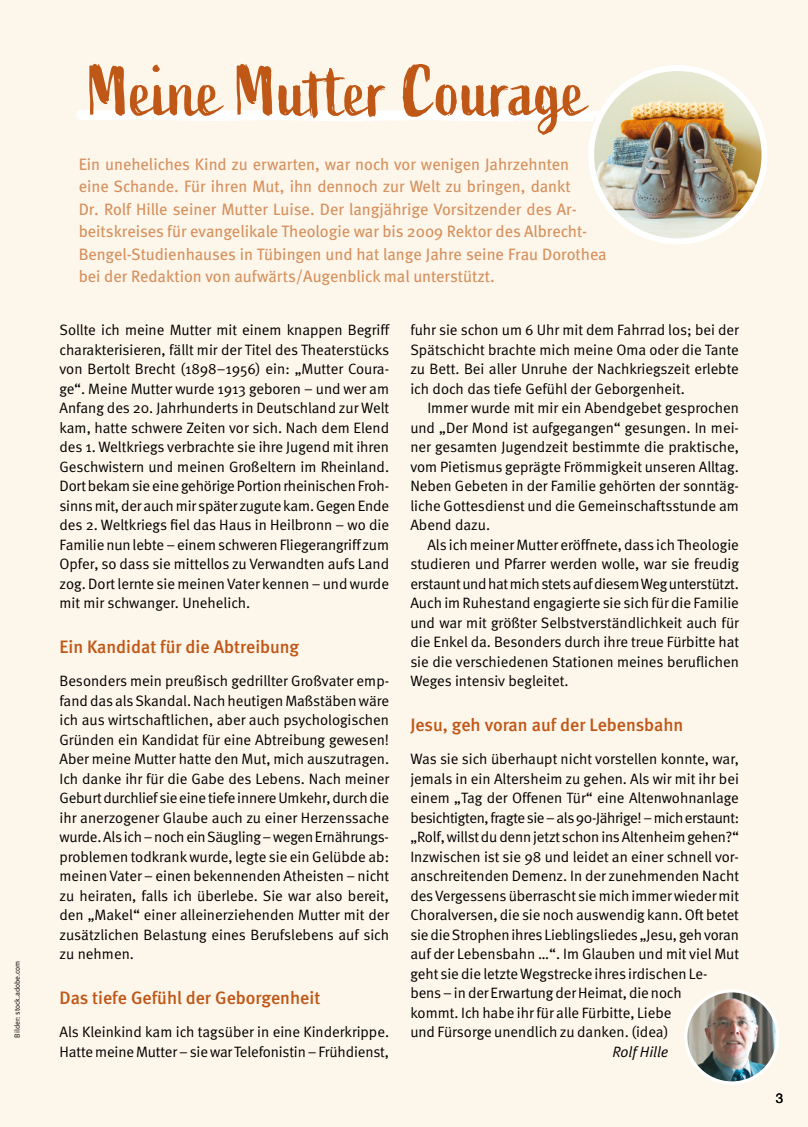
<style>
.page{position:relative;width:808px;height:1127px;background:#fdf6ea}
.page>*{position:absolute;margin:0;border:0;box-sizing:border-box;transform-origin:0 0}
.t1{font:70.5px "Active";color:#bf5717}
.t2{font:500 18px "Meta";color:#bf5717}
.t3{font:16.5px/22.5px "Meta";color:#d6915e}
.t4{font:15px/19.5px "Meta Normal";letter-spacing:-.005em;color:#000;text-align:justify}
.t5{font:italic 15px "Meta Normal";color:#000}
.t6{font:13.5px "Helvetica Neue";color:#000}
.t7{font:7.5px "Meta Normal";letter-spacing:-.005em;color:#000}
</style>
<div class="page">
<svg style="left:77px;top:109px;width:525px;height:13px"></svg>
<img style="left:591px;top:68px;width:173px;height:173px;border-radius:87px">
<div style="left:588px;top:65px;width:179px;height:179px;border:6px solid #fff;border-radius:50%"></div>
<img style="left:686px;top:991px;width:92px;height:92px;border-radius:46px">
<div style="left:684px;top:989px;width:95px;height:95px;border:3px solid #fff;border-radius:50%"></div>
<p class="t7" style="left:13px;top:1037px;width:79px;rotate:-90deg">Bilder: stock.adobe.com</p>
<h1 class="t1" style="left:88px;top:51px;width:499px">Meine Mutter Courage</h1>
<p class="t3" style="left:79px;top:152px;width:530px">Ein uneheliches Kind zu erwarten, war noch vor wenigen Jahrzehnten<br>eine Schande. Für ihren Mut, ihn dennoch zur Welt zu bringen, dankt<br>Dr. Rolf Hille seiner Mutter Luise. Der langjährige Vorsitzender des Ar&shy;beitskreises für evangelikale Theologie war bis 2009 Rektor des Albrecht-Bengel-Studienhauses in Tübingen und hat lange Jahre seine Frau Dorothea bei der Redaktion von aufwärts/Augenblick mal unterstützt.</p>
<p class="t4" style="left:60px;top:320px;width:331px">Sollte ich meine Mutter mit einem knappen Begriff charakterisieren, fällt mir der Titel des Theaterstücks von Bertolt Brecht (1898–1956) ein: „Mutter Coura&shy;ge“. Meine Mutter wurde 1913 geboren – und wer am Anfang des 20. Jahrhunderts in Deutschland zur Welt kam, hatte schwere Zeiten vor sich. Nach dem Elend des 1. Weltkriegs verbrachte sie ihre Jugend mit ihren Geschwistern und meinen Großeltern im Rheinland.<br>Dort bekam sie eine gehörige Portion rheinischen Froh&shy;sinns mit, der auch mir später zugute kam. Gegen Ende des 2. Weltkriegs fiel das Haus in Heilbronn – wo die Familie nun lebte – einem schweren Fliegerangriff zum Opfer, so dass sie mittellos zu Verwandten aufs Land zog. Dort lernte sie meinen Vater kennen – und wurde mit mir schwanger. Unehelich.</p>
<p class="t2" style="left:60px;top:636px;width:241px">Ein Kandidat für die Abtreibung</p>
<p class="t4" style="left:60px;top:671px;width:331px">Besonders mein preußisch gedrillter Großvater emp&shy;fand das als Skandal. Nach heutigen Maßstäben wäre ich aus wirtschaftlichen, aber auch psychologischen Gründen ein Kandidat für eine Abtreibung gewesen!<br>Aber meine Mutter hatte den Mut, mich auszutragen.<br>Ich danke ihr für die Gabe des Lebens. Nach meiner Geburt durchlief sie eine tiefe innere Umkehr, durch die ihr anerzogener Glaube auch zu einer Herzenssache wurde. Als ich – noch ein Säugling – wegen Ernährungs&shy;problemen todkrank wurde, legte sie ein Gelübde ab: meinen Vater – einen bekennenden Atheisten – nicht zu heiraten, falls ich überlebe. Sie war also bereit, den „Makel“ einer alleinerziehenden Mutter mit der zusätzlichen Belastung eines Berufslebens auf sich zu nehmen.</p>
<p class="t2" style="left:60px;top:987px;width:262px">Das tiefe Gefühl der Geborgenheit</p>
<p class="t4" style="left:60px;top:1022px;width:331px">Als Kleinkind kam ich tagsüber in eine Kinderkrippe.<br>Hatte meine Mutter – sie war Telefonistin – Frühdienst,</p>
<p class="t4" style="left:410px;top:320px;width:330px">fuhr sie schon um 6 Uhr mit dem Fahrrad los; bei der Spätschicht brachte mich meine Oma oder die Tante zu Bett. Bei aller Unruhe der Nachkriegszeit erlebte ich doch das tiefe Gefühl der Geborgenheit.</p>
<p class="t4" style="left:410px;top:398px;width:330px;text-indent:17px">Immer wurde mit mir ein Abendgebet gesprochen und „Der Mond ist aufgegangen“ gesungen. In mei&shy;ner gesamten Jugendzeit bestimmte die praktische, vom Pietismus geprägte Frömmigkeit unseren Alltag.<br>Neben Gebeten in der Familie gehörten der sonntäg&shy;liche Gottesdienst und die Gemeinschaftsstunde am Abend dazu.</p>
<p class="t4" style="left:410px;top:534px;width:330px;text-indent:17px">Als ich meiner Mutter eröffnete, dass ich Theologie studieren und Pfarrer werden wolle, war sie freudig erstaunt und hat mich stets auf diesem Weg unterstützt.<br>Auch im Ruhestand engagierte sie sich für die Familie und war mit größter Selbstverständlichkeit auch für die Enkel da. Besonders durch ihre treue Fürbitte hat sie die verschiedenen Stationen meines beruflichen Weges intensiv begleitet.</p>
<p class="t2" style="left:410px;top:714px;width:274px">Jesu, geh voran auf der Lebensbahn</p>
<p class="t4" style="left:410px;top:749px;width:330px;text-align:left">Was sie sich überhaupt nicht vorstellen konnte, war, jemals in ein Altersheim zu gehen. Als wir mit ihr bei einem „Tag der Offenen Tür“ eine Altenwohnanlage besichtigten, fragte sie – als 90-Jährige! – mich erstaunt: „Rolf, willst du denn jetzt schon ins Altenheim gehen?“ Inzwischen ist sie 98 und leidet an einer schnell vor&shy;anschreitenden Demenz. In der zunehmenden Nacht des Vergessens überrascht sie mich immer wieder mit Choralversen, die sie noch auswendig kann. Oft betet sie die Strophen ihres Lieblingsliedes „Jesu, geh voran auf der Lebensbahn …“. Im Glauben und mit viel Mut geht sie die letzte Wegstrecke ihres irdischen Le&shy;bens – in der Erwartung der Heimat, die noch<br>kommt. Ich habe ihr für alle Fürbitte, Liebe<br>und Fürsorge unendlich zu danken. (idea)</p>
<p class="t5" style="left:613px;top:1043px;width:57px">Rolf Hille</p>
<p class="t6" style="left:776px;top:1090px;width:9px">3</p>
</div>
